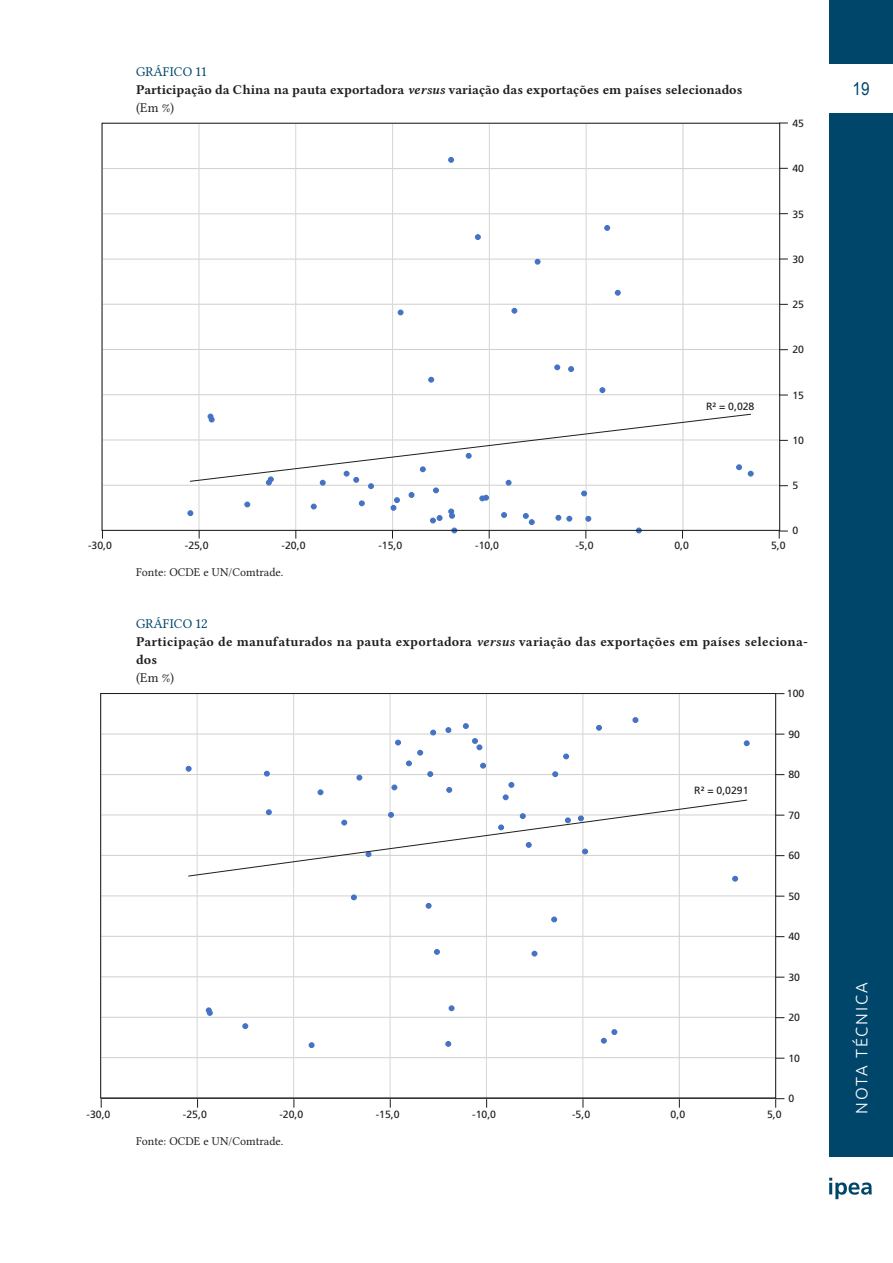
<style>
.page{position:relative;width:893px;height:1263px;background:#fff}
.page>*{position:absolute;margin:0;border:0;box-sizing:border-box;transform-origin:0 0}
.t1{font:18px "Arial";color:#00466b;scale:.85 1}
.t2{font:300 16.5px "Ubuntu";letter-spacing:.11em;color:#fff}
.Sub_Títulos_Tabelas{font:13.5px/18px "Lin Libertine OB";letter-spacing:.01em;color:#231f20}
.Titulos_tabela{font:13.5px "Lin Libertine O";letter-spacing:.005em;color:#00466b}
.Sub_Títulos_Tabelas-2{font:13.5px "Lin Libertine O";color:#231f20}
.fonte{font:12px "Lin Libertine O";color:#231f20}
.t3{font:10.5px "Frutiger LT Pro";color:#1d1d1b}
.s1{font-family:"Lin Libertine OZI"}
</style>
<div class="page">
<div style="left:829px;top:113px;width:64px;height:1043px;background:#00466b"></div>
<div style="left:829px;top:0;width:64px;height:64px;background:#00466b"></div>
<svg style="left:829px;top:1178px;width:43px;height:21px"></svg>
<hr style="left:102px;top:168px;width:678px;height:1px;background:#d0d0d0">
<hr style="left:102px;top:214px;width:678px;height:1px;background:#d0d0d0">
<hr style="left:102px;top:259px;width:678px;height:1px;background:#d0d0d0">
<hr style="left:102px;top:304px;width:678px;height:1px;background:#d0d0d0">
<hr style="left:102px;top:349px;width:678px;height:1px;background:#d0d0d0">
<hr style="left:102px;top:394px;width:678px;height:1px;background:#d0d0d0">
<hr style="left:102px;top:440px;width:678px;height:1px;background:#d0d0d0">
<hr style="left:102px;top:485px;width:678px;height:1px;background:#d0d0d0">
<hr style="left:586px;top:123px;width:1px;height:407px;background:#d9d9d9">
<hr style="left:489px;top:123px;width:1px;height:407px;background:#d9d9d9">
<hr style="left:392px;top:123px;width:1px;height:407px;background:#d9d9d9">
<hr style="left:295px;top:123px;width:1px;height:407px;background:#d9d9d9">
<hr style="left:198px;top:123px;width:2px;height:407px;background:#d9d9d9">
<hr style="left:683px;top:123px;width:1px;height:407px;background:#d0d0d0">
<svg style="left:448px;top:157px;width:6px;height:6px"></svg>
<svg style="left:604px;top:225px;width:6px;height:6px"></svg>
<svg style="left:398px;top:309px;width:6px;height:6px"></svg>
<svg style="left:475px;top:234px;width:6px;height:6px"></svg>
<svg style="left:615px;top:290px;width:6px;height:6px"></svg>
<svg style="left:599px;top:387px;width:6px;height:6px"></svg>
<svg style="left:535px;top:259px;width:6px;height:6px"></svg>
<svg style="left:554px;top:364px;width:6px;height:6px"></svg>
<svg style="left:428px;top:377px;width:6px;height:6px"></svg>
<svg style="left:511px;top:308px;width:6px;height:6px"></svg>
<svg style="left:568px;top:366px;width:6px;height:6px"></svg>
<svg style="left:187px;top:413px;width:567px;height:125px"></svg>
<svg style="left:779px;top:530px;width:9px;height:8px"></svg>
<hr style="left:101px;top:734px;width:675px;height:1px;background:#d0d0d0">
<hr style="left:101px;top:774px;width:675px;height:1px;background:#d0d0d0">
<hr style="left:101px;top:815px;width:675px;height:1px;background:#d0d0d0">
<hr style="left:101px;top:855px;width:675px;height:1px;background:#d0d0d0">
<hr style="left:101px;top:896px;width:675px;height:1px;background:#d0d0d0">
<hr style="left:101px;top:936px;width:675px;height:1px;background:#d0d0d0">
<hr style="left:101px;top:976px;width:675px;height:1px;background:#d0d0d0">
<hr style="left:101px;top:1017px;width:675px;height:1px;background:#d0d0d0">
<hr style="left:101px;top:1057px;width:675px;height:1px;background:#d0d0d0">
<hr style="left:582px;top:694px;width:1px;height:404px;background:#d9d9d9">
<hr style="left:486px;top:694px;width:1px;height:404px;background:#d9d9d9">
<hr style="left:390px;top:694px;width:1px;height:404px;background:#d9d9d9">
<hr style="left:293px;top:694px;width:1px;height:404px;background:#d9d9d9">
<hr style="left:197px;top:694px;width:1px;height:404px;background:#d9d9d9">
<hr style="left:679px;top:694px;width:1px;height:404px;background:#d0d0d0">
<hr style="left:101px;top:1098px;width:675px;height:1px;background:#1d1d1b">
<svg style="left:445px;top:1041px;width:6px;height:6px"></svg>
<svg style="left:351px;top:894px;width:6px;height:6px"></svg>
<svg style="left:434px;top:949px;width:6px;height:6px"></svg>
<svg style="left:309px;top:1042px;width:6px;height:6px"></svg>
<svg style="left:601px;top:1029px;width:16px;height:15px"></svg>
<svg style="left:242px;top:1023px;width:6px;height:6px"></svg>
<svg style="left:449px;top:1005px;width:6px;height:6px"></svg>
<svg style="left:531px;top:951px;width:6px;height:5px"></svg>
<svg style="left:551px;top:916px;width:6px;height:6px"></svg>
<svg style="left:206px;top:1007px;width:7px;height:9px"></svg>
<svg style="left:426px;top:903px;width:6px;height:6px"></svg>
<svg style="left:186px;top:717px;width:564px;height:165px"></svg>
<svg style="left:775px;top:1098px;width:9px;height:10px"></svg>
<p class="Titulos_tabela" style="left:136px;top:64px;width:72px">GRÁFICO 11</p>
<p class="Sub_Títulos_Tabelas" style="left:136px;top:80px;width:608px">Participação da China na pauta exportadora <span class="s1">versus</span> variação das exportações em países selecionados</p>
<p class="Sub_Títulos_Tabelas-2" style="left:136px;top:100px;width:40px">(Em %)</p>
<p class="t3" style="left:706px;top:400px;width:50px">R² = 0,028</p>
<p class="t3" style="left:792px;top:117px;width:13px">45</p>
<p class="t3" style="left:792px;top:163px;width:13px">40</p>
<p class="t3" style="left:792px;top:208px;width:13px">35</p>
<p class="t3" style="left:792px;top:253px;width:13px">30</p>
<p class="t3" style="left:792px;top:298px;width:13px">25</p>
<p class="t3" style="left:792px;top:343px;width:13px">20</p>
<p class="t3" style="left:792px;top:389px;width:13px">15</p>
<p class="t3" style="left:792px;top:434px;width:13px">10</p>
<p class="t3" style="left:792px;top:479px;width:7px">5</p>
<p class="t3" style="left:792px;top:524px;width:7px">0</p>
<p class="t3" style="left:88px;top:539px;width:25px">-30,0</p>
<p class="t3" style="left:185px;top:539px;width:25px">-25,0</p>
<p class="t3" style="left:282px;top:539px;width:25px">-20,0</p>
<p class="t3" style="left:378px;top:539px;width:25px">-15,0</p>
<p class="t3" style="left:475px;top:539px;width:25px">-10,0</p>
<p class="t3" style="left:575px;top:539px;width:20px">-5,0</p>
<p class="t3" style="left:674px;top:539px;width:16px">0,0</p>
<p class="t3" style="left:771px;top:539px;width:16px">5,0</p>
<p class="fonte" style="left:136px;top:565px;width:149px">Fonte: OCDE e UN/Comtrade.</p>
<p class="Titulos_tabela" style="left:136px;top:616px;width:73px">GRÁFICO 12</p>
<p class="Sub_Títulos_Tabelas" style="left:136px;top:632px;width:673px">Participação de manufaturados na pauta exportadora <span class="s1">versus</span> variação das exportações em países seleciona&shy;dos</p>
<p class="Sub_Títulos_Tabelas-2" style="left:136px;top:670px;width:40px">(Em %)</p>
<p class="t3" style="left:787px;top:687px;width:19px">100</p>
<p class="t3" style="left:788px;top:728px;width:13px">90</p>
<p class="t3" style="left:694px;top:784px;width:56px">R² = 0,0291</p>
<p class="t3" style="left:788px;top:768px;width:13px">80</p>
<p class="t3" style="left:788px;top:809px;width:13px">70</p>
<p class="t3" style="left:788px;top:849px;width:13px">60</p>
<p class="t3" style="left:788px;top:890px;width:13px">50</p>
<p class="t3" style="left:788px;top:930px;width:13px">40</p>
<p class="t3" style="left:788px;top:971px;width:13px">30</p>
<p class="t3" style="left:788px;top:1011px;width:13px">20</p>
<p class="t3" style="left:788px;top:1052px;width:13px">10</p>
<p class="t3" style="left:788px;top:1092px;width:7px">0</p>
<p class="t3" style="left:87px;top:1108px;width:25px">-30,0</p>
<p class="t3" style="left:183px;top:1108px;width:25px">-25,0</p>
<p class="t3" style="left:279px;top:1108px;width:25px">-20,0</p>
<p class="t3" style="left:376px;top:1108px;width:25px">-15,0</p>
<p class="t3" style="left:472px;top:1108px;width:25px">-10,0</p>
<p class="t3" style="left:572px;top:1108px;width:20px">-5,0</p>
<p class="t3" style="left:671px;top:1108px;width:16px">0,0</p>
<p class="t3" style="left:767px;top:1108px;width:16px">5,0</p>
<p class="fonte" style="left:136px;top:1134px;width:149px">Fonte: OCDE e UN/Comtrade.</p>
<h1 class="t1" style="left:853px;top:77px;width:22px">19</h1>
<p class="t2" style="left:852px;top:1114px;width:133px;rotate:-90deg">NOTA TÉCNICA</p>
</div>
